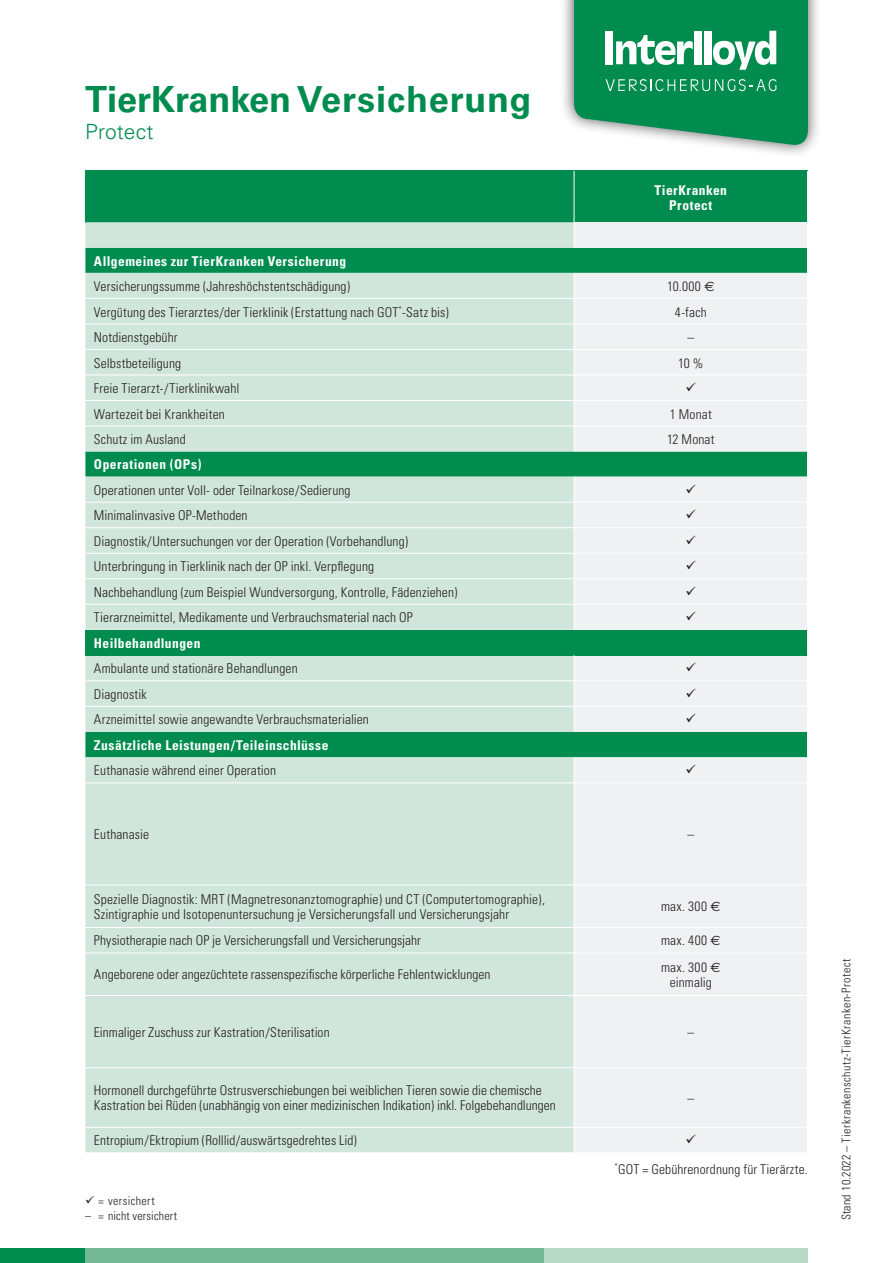
<style>
.page{position:relative;width:893px;height:1263px;background:#fff}
.page>*{position:absolute;margin:0;border:0;box-sizing:border-box;transform-origin:0 0}
.t1{font:700 36px "Univers";color:#008c4e}
.t2{font:300 21px "Univers";letter-spacing:.005em;color:#008c4e}
.t3{font:300 condensed 13.5px/15px "Univers";letter-spacing:.01em;color:#231f20}
.t4{font:700 condensed 13.5px/15px "Univers";letter-spacing:.035em;color:#fff;text-align:center}
.t5{font:300 condensed 12px "Univers";letter-spacing:.03em;color:#231f20}
.s1{font-family:"Euro Sans";font-weight:400;font-stretch:normal}
</style>
<div class="page">
<div style="left:0;top:1248px;width:85px;height:15px;background:#008c4e"></div>
<div style="left:85px;top:1248px;width:459px;height:15px;background:#73b897"></div>
<div style="left:544px;top:1248px;width:264px;height:15px;background:#b6d8c6"></div>
<div style="left:560px;top:0;width:262px;height:159px;background:#231f20;opacity:.75"></div>
<svg style="left:574px;top:0;width:234px;height:147px;background:#31a06f"></svg>
<div style="left:86px;top:171px;width:721px;height:102px;background:#008c4e"></div>
<svg style="left:85px;top:223px;width:489px;height:929px;background:#bfdece"></svg>
<div style="left:574px;top:223px;width:233px;height:25px;background:#f0f1f2"></div>
<div style="left:574px;top:273px;width:233px;height:879px;background:#f0f1f2"></div>
<div style="left:85px;top:630px;width:722px;height:25px;background:#008c4e"></div>
<hr style="left:574px;top:298px;width:234px;height:1px;background:#fff">
<hr style="left:574px;top:324px;width:234px;height:1px;background:#fff">
<hr style="left:85px;top:349px;width:489px;height:1px;background:#fff">
<hr style="left:574px;top:349px;width:234px;height:1px;background:#fff">
<hr style="left:574px;top:400px;width:234px;height:1px;background:#fff">
<hr style="left:574px;top:426px;width:234px;height:1px;background:#fff">
<hr style="left:574px;top:782px;width:234px;height:1px;background:#fff">
<hr style="left:574px;top:884px;width:234px;height:1px;background:#fff">
<hr style="left:574px;top:927px;width:234px;height:1px;background:#fff">
<hr style="left:574px;top:952px;width:234px;height:1px;background:#fff">
<hr style="left:574px;top:995px;width:234px;height:1px;background:#fff">
<hr style="left:574px;top:1067px;width:234px;height:1px;background:#fff">
<hr style="left:574px;top:1127px;width:234px;height:1px;background:#fff">
<hr style="left:85px;top:400px;width:489px;height:1px;background:#fff">
<hr style="left:85px;top:426px;width:489px;height:1px;background:#fff">
<svg style="left:574px;top:757px;width:1px;height:25px"></svg>
<hr style="left:574px;top:783px;width:1px;height:101px;background:#fff">
<hr style="left:574px;top:885px;width:1px;height:42px;background:#fff">
<svg style="left:574px;top:928px;width:1px;height:24px"></svg>
<hr style="left:574px;top:953px;width:1px;height:42px;background:#fff">
<hr style="left:574px;top:996px;width:1px;height:71px;background:#fff">
<hr style="left:574px;top:1068px;width:1px;height:59px;background:#fff">
<svg style="left:574px;top:1128px;width:1px;height:24px"></svg>
<hr style="left:85px;top:171px;width:1px;height:52px;background:#008c4e">
<hr style="left:85px;top:170px;width:489px;height:1px;background:#008c4e">
<hr style="left:85px;top:782px;width:489px;height:1px;background:#fff">
<hr style="left:85px;top:884px;width:489px;height:1px;background:#fff">
<hr style="left:85px;top:927px;width:489px;height:1px;background:#fff">
<hr style="left:85px;top:952px;width:489px;height:1px;background:#fff">
<svg style="left:807px;top:248px;width:1px;height:510px"></svg>
<hr style="left:85px;top:298px;width:489px;height:1px;background:#fff">
<hr style="left:85px;top:324px;width:489px;height:1px;background:#fff">
<hr style="left:574px;top:375px;width:234px;height:1px;background:#fff">
<hr style="left:85px;top:995px;width:489px;height:1px;background:#fff">
<hr style="left:85px;top:1067px;width:489px;height:1px;background:#fff">
<hr style="left:85px;top:1127px;width:489px;height:1px;background:#fff">
<hr style="left:85px;top:375px;width:489px;height:1px;background:#fff">
<svg style="left:574px;top:273px;width:1px;height:178px"></svg>
<svg style="left:574px;top:477px;width:1px;height:153px"></svg>
<svg style="left:574px;top:655px;width:1px;height:77px"></svg>
<hr style="left:85px;top:502px;width:489px;height:1px;background:#fff">
<hr style="left:574px;top:502px;width:234px;height:1px;background:#fff">
<hr style="left:85px;top:527px;width:489px;height:1px;background:#fff">
<hr style="left:574px;top:527px;width:234px;height:1px;background:#fff">
<hr style="left:85px;top:553px;width:489px;height:1px;background:#fff">
<hr style="left:574px;top:553px;width:234px;height:1px;background:#fff">
<hr style="left:85px;top:578px;width:489px;height:1px;background:#fff">
<hr style="left:574px;top:578px;width:234px;height:1px;background:#fff">
<hr style="left:85px;top:604px;width:489px;height:1px;background:#fff">
<hr style="left:574px;top:604px;width:234px;height:1px;background:#fff">
<hr style="left:85px;top:680px;width:489px;height:1px;background:#fff">
<hr style="left:574px;top:680px;width:234px;height:1px;background:#fff">
<hr style="left:85px;top:706px;width:489px;height:1px;background:#fff">
<hr style="left:574px;top:706px;width:234px;height:1px;background:#fff">
<hr style="left:574px;top:170px;width:234px;height:1px;background:#008c4e">
<hr style="left:574px;top:171px;width:1px;height:52px;background:#fff">
<svg style="left:686px;top:382px;width:10px;height:9px"></svg>
<svg style="left:686px;top:484px;width:10px;height:9px"></svg>
<svg style="left:686px;top:510px;width:10px;height:8px"></svg>
<svg style="left:686px;top:535px;width:10px;height:9px"></svg>
<svg style="left:686px;top:561px;width:10px;height:8px"></svg>
<svg style="left:686px;top:586px;width:10px;height:9px"></svg>
<svg style="left:686px;top:612px;width:10px;height:8px"></svg>
<svg style="left:686px;top:663px;width:10px;height:8px"></svg>
<svg style="left:686px;top:688px;width:10px;height:9px"></svg>
<svg style="left:686px;top:714px;width:10px;height:8px"></svg>
<svg style="left:686px;top:765px;width:10px;height:8px"></svg>
<svg style="left:686px;top:1135px;width:10px;height:8px"></svg>
<h1 class="t1" style="left:85px;top:78px;width:448px">TierKranken Versicherung</h1>
<h2 class="t2" style="left:85px;top:119px;width:70px">Protect</h2>
<p class="t4" style="left:655px;top:182px;width:74px">TierKranken<br>Protect</p>
<p class="t4" style="left:94px;top:253px;width:254px">Allgemeines zur TierKranken Versicherung</p>
<p class="t3" style="left:94px;top:279px;width:258px">Versicherungssumme (Jahreshöchstentschädigung)</p>
<p class="t3" style="left:667px;top:279px;width:49px">10.000 <span class="s1">€</span></p>
<p class="t3" style="left:94px;top:304px;width:356px">Vergütung des Tierarztes/der Tierklinik (Erstattung nach GOT<sup>*</sup>-Satz bis)</p>
<p class="t3" style="left:675px;top:304px;width:33px">4-fach</p>
<p class="t3" style="left:94px;top:330px;width:85px">Notdienstgebühr</p>
<p class="t3" style="left:687px;top:330px;width:8px">–</p>
<p class="t3" style="left:94px;top:355px;width:89px">Selbstbeteiligung</p>
<p class="t3" style="left:678px;top:355px;width:27px">10 %</p>
<p class="t3" style="left:94px;top:381px;width:147px">Freie Tierarzt-/Tierklinikwahl</p>
<p class="t3" style="left:94px;top:406px;width:132px">Wartezeit bei Krankheiten</p>
<p class="t3" style="left:670px;top:406px;width:43px">1 Monat</p>
<p class="t3" style="left:94px;top:432px;width:93px">Schutz im Ausland</p>
<p class="t3" style="left:667px;top:432px;width:49px">12 Monat</p>
<p class="t4" style="left:94px;top:457px;width:109px">Operationen (OPs)</p>
<p class="t3" style="left:94px;top:482px;width:258px">Operationen unter Voll- oder Teilnarkose/Sedierung</p>
<p class="t3" style="left:94px;top:508px;width:155px">Minimalinvasive OP-Methoden</p>
<p class="t3" style="left:94px;top:533px;width:316px">Diagnostik/Untersuchungen vor der Operation (Vorbehandlung)</p>
<p class="t3" style="left:94px;top:559px;width:282px">Unterbringung in Tierklinik nach der OP inkl. Verpflegung</p>
<p class="t3" style="left:94px;top:584px;width:365px">Nachbehandlung (zum Beispiel Wundversorgung, Kontrolle, Fädenziehen)</p>
<p class="t3" style="left:94px;top:610px;width:320px">Tierarzneimittel, Medikamente und Verbrauchsmaterial nach OP</p>
<p class="t4" style="left:94px;top:635px;width:108px">Heilbehandlungen</p>
<p class="t3" style="left:94px;top:661px;width:205px">Ambulante und stationäre Behandlungen</p>
<p class="t3" style="left:94px;top:687px;width:54px">Diagnostik</p>
<p class="t3" style="left:94px;top:712px;width:277px">Arzneimittel sowie angewandte Verbrauchsmaterialien</p>
<p class="t4" style="left:94px;top:737px;width:236px">Zusätzliche Leistungen/Teileinschlüsse</p>
<p class="t3" style="left:94px;top:763px;width:184px">Euthanasie während einer Operation</p>
<p class="t3" style="left:94px;top:827px;width:57px">Euthanasie</p>
<p class="t3" style="left:687px;top:827px;width:8px">–</p>
<p class="t3" style="left:94px;top:892px;width:453px">Spezielle Diagnostik: MRT (Magnetresonanztomographie) und CT (Computertomographie),<br>Szintigraphie und Isotopenuntersuchung je Versicherungsfall und Versicherungsjahr</p>
<p class="t3" style="left:661px;top:899px;width:61px">max. 300 <span class="s1">€</span></p>
<p class="t3" style="left:94px;top:933px;width:329px">Physiotherapie nach OP je Versicherungsfall und Versicherungsjahr</p>
<p class="t3" style="left:661px;top:933px;width:61px">max. 400 <span class="s1">€</span></p>
<p class="t3" style="left:94px;top:967px;width:398px">Angeborene oder angezüchtete rassenspezifische körperliche Fehlentwicklungen</p>
<p class="t3" style="left:661px;top:960px;width:61px;text-align:center">max. 300 <span class="s1">€ </span>einmalig</p>
<p class="t3" style="left:94px;top:1025px;width:237px">Einmaliger Zuschuss zur Kastration/Sterilisation</p>
<p class="t3" style="left:687px;top:1025px;width:8px">–</p>
<p class="t3" style="left:94px;top:1083px;width:463px">Hormonell durchgeführte Ostrusverschiebungen bei weiblichen Tieren sowie die chemische<br>Kastration bei Rüden (unabhängig von einer medizinischen Indikation) inkl. Folgebehandlungen</p>
<p class="t3" style="left:94px;top:1133px;width:264px">Entropium/Ektropium (Rolllid/auswärtsgedrehtes Lid)</p>
<p class="t5" style="left:85px;top:1194px;width:71px">✓ = versichert</p>
<p class="t5" style="left:85px;top:1209px;width:94px">– = nicht versichert</p>
<p class="t3" style="left:687px;top:1090px;width:8px">–</p>
<p class="t3" style="left:615px;top:1161px;width:195px"><sup>*</sup>GOT = Gebührenordnung für Tierärzte.</p>
<p class="t5" style="left:839px;top:1220px;width:263px;rotate:-90deg">Stand 10.2022 – Tierkrankenschutz-TierKranken-Protect</p>
</div>
